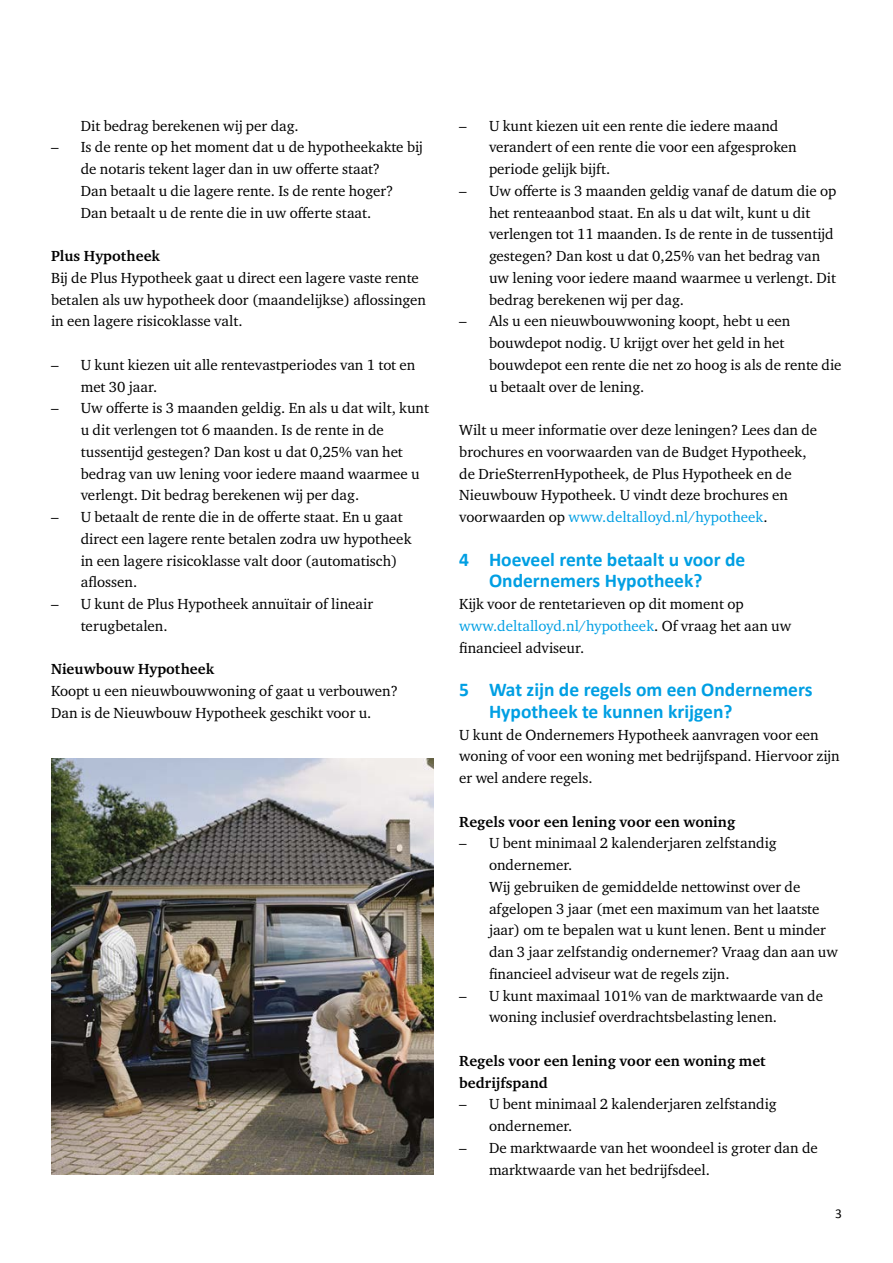
<style>
.page{position:relative;width:893px;height:1263px;background:#fff}
.page>*{position:absolute;margin:0;border:0;box-sizing:border-box;transform-origin:0 0}
.t1{font:700 19.5px/21.8px "Calibri";color:#009fe3}
.t2{font:15px/21.8px "Charter ITC Std";color:#000}
.t3{font:700 15px/21.8px "Charter ITC Std";letter-spacing:.005em;color:#000}
.t4{font:13.5px "Calibri";color:#000}
.s1{color:#009fe3}
</style>
<div class="page">
<img style="left:51px;top:758px;width:383px;height:417px">
<p class="t2" style="left:81px;top:114px;width:219px">Dit bedrag berekenen wij per dag.</p>
<p class="t2" style="left:81px;top:136px;width:344px;text-indent:-30px">– Is de rente op het moment dat u de hypotheekakte bij de notaris tekent lager dan in uw offerte staat?<br>Dan betaalt u die lagere rente. Is de rente hoger?<br>Dan betaalt u de rente die in uw offerte staat.</p>
<p class="t3" style="left:51px;top:245px;width:110px">Plus Hypotheek</p>
<p class="t2" style="left:51px;top:267px;width:376px">Bij de Plus Hypotheek gaat u direct een lagere vaste rente betalen als uw hypotheek door (maandelijkse) aflossingen in een lagere risicoklasse valt.</p>
<p class="t2" style="left:81px;top:354px;width:336px;text-indent:-30px">– U kunt kiezen uit alle rentevastperiodes van 1 tot en met 30 jaar.</p>
<p class="t2" style="left:81px;top:397px;width:350px;text-indent:-30px">– Uw offerte is 3 maanden geldig. En als u dat wilt, kunt u dit verlengen tot 6 maanden. Is de rente in de tussentijd gestegen? Dan kost u dat 0,25% van het bedrag van uw lening voor iedere maand waarmee u verlengt. Dit bedrag berekenen wij per dag.</p>
<p class="t2" style="left:81px;top:506px;width:332px;text-indent:-30px">– U betaalt de rente die in de offerte staat. En u gaat direct een lagere rente betalen zodra uw hypotheek in een lagere risicoklasse valt door (automatisch) aflossen.</p>
<p class="t2" style="left:81px;top:593px;width:294px;text-indent:-30px">– U kunt de Plus Hypotheek annuïtair of lineair terugbetalen.</p>
<p class="t3" style="left:51px;top:658px;width:165px">Nieuwbouw Hypotheek</p>
<p class="t2" style="left:51px;top:680px;width:348px">Koopt u een nieuwbouwwoning of gaat u verbouwen?<br>Dan is de Nieuwbouw Hypotheek geschikt voor u.</p>
<p class="t2" style="left:489px;top:114px;width:309px;text-indent:-30px">– U kunt kiezen uit een rente die iedere maand verandert of een rente die voor een afgesproken periode gelijk bijft.</p>
<p class="t2" style="left:489px;top:180px;width:349px;text-indent:-30px">– Uw offerte is 3 maanden geldig vanaf de datum die op het renteaanbod staat. En als u dat wilt, kunt u dit verlengen tot 11 maanden. Is de rente in de tussentijd gestegen? Dan kost u dat 0,25% van het bedrag van uw lening voor iedere maand waarmee u verlengt. Dit bedrag berekenen wij per dag.</p>
<p class="t2" style="left:489px;top:310px;width:354px;text-indent:-30px">– Als u een nieuwbouwwoning koopt, hebt u een bouwdepot nodig. U krijgt over het geld in het bouwdepot een rente die net zo hoog is als de rente die u betaalt over de lening.</p>
<p class="t2" style="left:459px;top:419px;width:360px">Wilt u meer informatie over deze leningen? Lees dan de brochures en voorwaarden van de Budget Hypotheek, de DrieSterrenHypotheek, de Plus Hypotheek en de Nieuwbouw Hypotheek. U vindt deze brochures en voorwaarden op <span class="s1">www.deltalloyd.nl/hypotheek</span>.</p>
<h1 class="t1" style="left:489px;top:547px;width:258px;text-indent:-30px">4 Hoeveel rente betaalt u voor de<br>Ondernemers Hypotheek?</h1>
<p class="t2" style="left:459px;top:593px;width:334px">Kijk voor de rentetarieven op dit moment op <span class="s1">www.deltalloyd.nl/hypotheek</span>. Of vraag het aan uw financieel adviseur.</p>
<h1 class="t1" style="left:489px;top:678px;width:325px;text-indent:-30px">5 Wat zijn de regels om een Ondernemers<br>Hypotheek te kunnen krijgen?</h1>
<p class="t2" style="left:459px;top:723px;width:382px">U kunt de Ondernemers Hypotheek aanvragen voor een woning of voor een woning met bedrijfspand. Hiervoor zijn er wel andere regels.</p>
<p class="t3" style="left:459px;top:810px;width:278px">Regels voor een lening voor een woning</p>
<p class="t2" style="left:489px;top:832px;width:351px;text-indent:-30px">– U bent minimaal 2 kalenderjaren zelfstandig ondernemer.<br>Wij gebruiken de gemiddelde nettowinst over de afgelopen 3 jaar (met een maximum van het laatste jaar) om te bepalen wat u kunt lenen. Bent u minder dan 3 jaar zelfstandig ondernemer? Vraag dan aan uw financieel adviseur wat de regels zijn.</p>
<p class="t2" style="left:489px;top:984px;width:336px;text-indent:-30px">– U kunt maximaal 101% van de marktwaarde van de woning inclusief overdrachtsbelasting lenen.</p>
<p class="t3" style="left:459px;top:1050px;width:308px">Regels voor een lening voor een woning met bedrijfspand</p>
<p class="t2" style="left:489px;top:1093px;width:289px;text-indent:-30px">– U bent minimaal 2 kalenderjaren zelfstandig ondernemer.</p>
<p class="t2" style="left:489px;top:1137px;width:330px;text-indent:-30px">– De marktwaarde van het woondeel is groter dan de marktwaarde van het bedrijfsdeel.</p>
<p class="t4" style="left:835px;top:1205px;width:8px">3</p>
</div>
